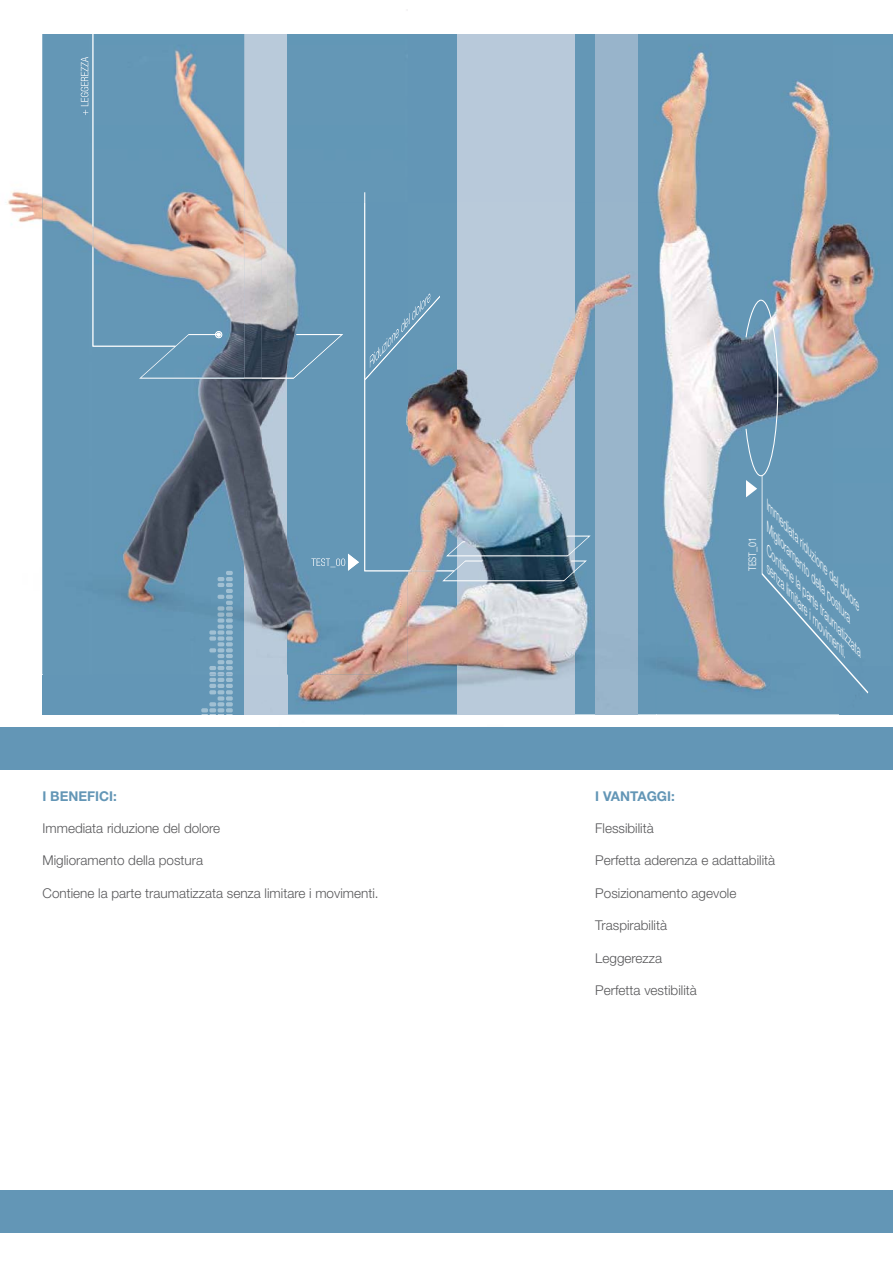
<style>
.page{position:relative;width:893px;height:1263px;background:#fff}
.page>*{position:absolute;margin:0;border:0;box-sizing:border-box;transform-origin:0 0}
.t1{font:300 13.5px "Helvetica Neue LT Std";color:#58585a}
.t2{font:700 13.5px "Helvetica Neue LT Std";color:#6396b6}
.t3{font:italic 300 10.5px "Helvetica Neue LT Std";color:#fff}
.t4{font:300 condensed 10.5px "Helvetica Neue LT Std";color:#fff}
</style>
<div class="page">
<div style="left:0;top:1191px;width:893px;height:42px;background:#6396b6"></div>
<img style="left:657px;top:714px;width:236px;height:1px">
<img style="left:592px;top:34px;width:241px;height:209px">
<img style="left:657px;top:243px;width:176px;height:471px">
<img style="left:875px;top:693px;width:18px;height:21px">
<div style="left:595px;top:34px;width:43px;height:169px;background:#98b4cb"></div>
<img style="left:833px;top:34px;width:60px;height:659px">
<svg style="left:756px;top:373px;width:119px;height:342px;background:#6b98b4"></svg>
<svg style="left:745px;top:299px;width:34px;height:198px;background:#67859c"></svg>
<img style="left:43px;top:675px;width:49px;height:1px">
<img style="left:7px;top:34px;width:36px;height:641px">
<div style="left:43px;top:34px;width:49px;height:641px;background:#6497b6"></div>
<img style="left:81px;top:57px;width:7px;height:58px">
<img style="left:592px;top:203px;width:65px;height:512px">
<svg style="left:92px;top:9px;width:500px;height:706px;background:#89a4b7"></svg>
<div style="left:0;top:727px;width:893px;height:43px;background:#6396b6"></div>
<p class="t2" style="left:43px;top:787px;width:76px">I BENEFICI:</p>
<p class="t1" style="left:43px;top:820px;width:179px">Immediata riduzione del dolore</p>
<p class="t1" style="left:43px;top:852px;width:162px">Miglioramento della postura</p>
<p class="t1" style="left:43px;top:885px;width:338px">contiene la parte traumatizzata senza limitare i movimenti.</p>
<p class="t4" style="left:746px;top:571px;width:36px;rotate:-90deg">TesT_01</p>
<p class="t3" style="left:774px;top:502px;width:140px;rotate:48deg">Immediata riduzione del dolore</p>
<p class="t3" style="left:774px;top:524px;width:126px;rotate:48deg">Miglioramento della postura</p>
<p class="t3" style="left:774px;top:547px;width:142px;rotate:48deg">c ontiene la parte traumatizzata</p>
<p class="t3" style="left:774px;top:565px;width:120px;rotate:48deg">senza limitare i movimenti.</p>
<p class="t2" style="left:595px;top:787px;width:81px">I VANTAGGI:</p>
<p class="t1" style="left:595px;top:820px;width:60px">Flessibilità</p>
<p class="t1" style="left:595px;top:852px;width:181px">Perfetta aderenza e adattabilità</p>
<p class="t1" style="left:595px;top:885px;width:143px">Posizionamento agevole</p>
<p class="t1" style="left:595px;top:917px;width:73px">Traspirabilità</p>
<p class="t1" style="left:595px;top:949px;width:68px">Leggerezza</p>
<p class="t1" style="left:595px;top:982px;width:103px">Perfetta vestibilità</p>
</div>
